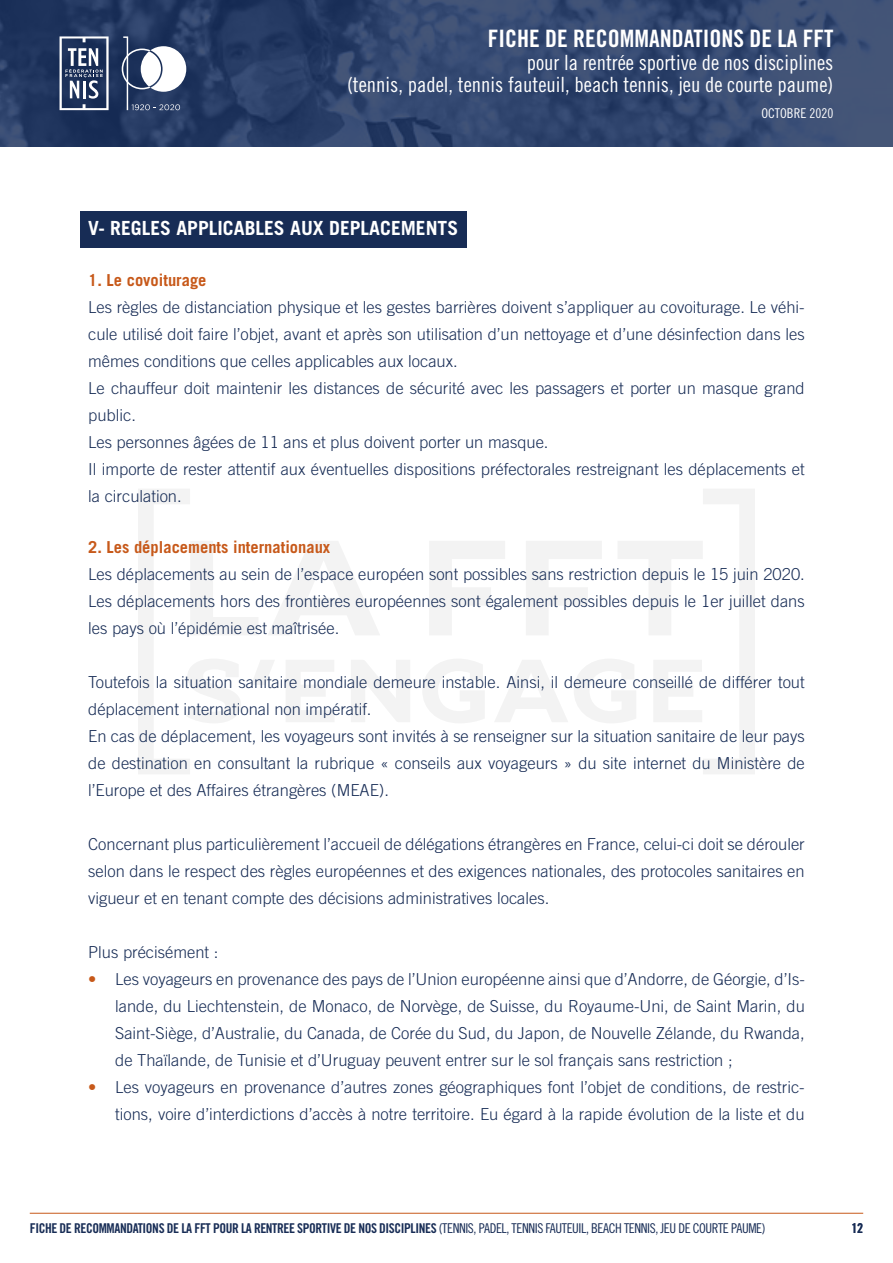
<style>
.page{position:relative;width:893px;height:1263px;background:#fff}
.page>*{position:absolute;margin:0;border:0;box-sizing:border-box;transform-origin:0 0}
.t1{font:24px "Trade Gothic Bold Cond Twenty";color:#fff}
.t2{font:21px/22.5px "Trade Gothic Cond Eighteen";color:#fff;text-align:right}
.t3{font:700 19.5px "Trade Gothic";color:#fff}
.t4{font:300 16.5px/27px "Trade Gothic";color:#172c55;text-align:justify}
.t5{font:700 16.5px "Trade Gothic";color:#c7591a}
.t6{font:13.5px "Trade Gothic Bold Cond Twenty";letter-spacing:-.03em;color:#172c55}
.t7{font:13.5px "Trade Gothic Cond Eighteen";color:#fff}
.s1{font-weight:700;color:#c7591a}
.s2{font-family:"Trade Gothic Cond Eighteen"}
</style>
<div class="page">
<svg style="left:0;top:0;width:893px;height:147px;background:#30446c"></svg>
<hr style="left:30px;top:1213px;width:833px;height:1px;background:#c7591a">
<svg style="left:60px;top:36px;width:49px;height:74px"></svg>
<svg style="left:122px;top:36px;width:64px;height:74px"></svg>
<svg style="left:138px;top:489px;width:272px;height:285px"></svg>
<svg style="left:423px;top:489px;width:332px;height:285px"></svg>
<div style="left:80px;top:211px;width:387px;height:37px;background:#172c55"></div>
<h1 class="t1" style="left:488px;top:24px;width:347px">FICHE DE RECOMMANDATIONS DE LA FFT</h1>
<p class="t2" style="left:347px;top:51px;width:488px">pour la rentrée sportive de nos disciplines<br>(tennis, padel, tennis fauteuil, beach tennis, jeu de courte paume)</p>
<p class="t7" style="left:761px;top:105px;width:73px">OCTOBRE 2020</p>
<p class="t3" style="left:88px;top:216px;width:371px">V- REGLES APPLICABLES AUX DEPLACEMENTS</p>
<p class="t5" style="left:88px;top:270px;width:120px">1. Le covoiturage</p>
<p class="t4" style="left:88px;top:293px;width:718px;text-align:left">Les règles de distanciation physique et les gestes barrières doivent s’appliquer au covoiturage. Le véhi&shy;cule utilisé doit faire l’objet, avant et après son utilisation d’un nettoyage et d’une désinfection dans les mêmes conditions que celles applicables aux locaux.<br>Le chauffeur doit maintenir les distances de sécurité avec les passagers et porter un masque grand public.<br>Les personnes âgées de 11 ans et plus doivent porter un masque.<br>Il importe de rester attentif aux éventuelles dispositions préfectorales restreignant les déplacements et la circulation.</p>
<p class="t5" style="left:88px;top:537px;width:244px">2. Les déplacements internationaux</p>
<p class="t4" style="left:88px;top:560px;width:718px">Les déplacements au sein de l’espace européen sont possibles sans restriction depuis le 15 juin 2020.<br>Les déplacements hors des frontières européennes sont également possibles depuis le 1er juillet dans les pays où l’épidémie est maîtrisée.</p>
<p class="t4" style="left:88px;top:668px;width:718px;text-align:left">Toutefois la situation sanitaire mondiale demeure instable. Ainsi, il demeure conseillé de différer tout déplacement international non impératif.<br>En cas de déplacement, les voyageurs sont invités à se renseigner sur la situation sanitaire de leur pays de destination en consultant la rubrique « conseils aux voyageurs » du site internet du Ministère de l’Europe et des Affaires étrangères (MEAE).</p>
<p class="t4" style="left:88px;top:830px;width:718px">Concernant plus particulièrement l’accueil de délégations étrangères en France, celui-ci doit se dérouler selon dans le respect des règles européennes et des exigences nationales, des protocoles sanitaires en vigueur et en tenant compte des décisions administratives locales.</p>
<p class="t4" style="left:88px;top:938px;width:132px">Plus précisément :</p>
<p class="t4" style="left:115px;top:965px;width:691px;text-indent:-27px"><span class="s1">•</span> Les voyageurs en provenance des pays de l’Union européenne ainsi que d’Andorre, de Géorgie, d’Is&shy;lande, du Liechtenstein, de Monaco, de Norvège, de Suisse, du Royaume-Uni, de Saint Marin, du Saint-Siège, d’Australie, du Canada, de Corée du Sud, du Japon, de Nouvelle Zélande, du Rwanda, de Thaïlande, de Tunisie et d’Uruguay peuvent entrer sur le sol français sans restriction ;</p>
<p class="t4" style="left:88px;top:1073px;width:718px;text-align:right"><span class="s1">•</span> Les voyageurs en provenance d’autres zones géographiques font l’objet de conditions, de restric&shy;tions, voire d’interdictions d’accès à notre territoire. Eu égard à la rapide évolution de la liste et du</p>
<p class="t6" style="left:30px;top:1220px;width:737px">FICHE DE RECOMMANDATIONS DE LA FFT POUR LA RENTREE SPORTIVE DE NOS DISCIPLINES <span class="s2">(TENNIS, PADEL, TENNIS FAUTEUIL, BEACH TENNIS, JEU DE COURTE PAUME)</span></p>
<p class="t6" style="left:851px;top:1220px;width:13px">12</p>
</div>
